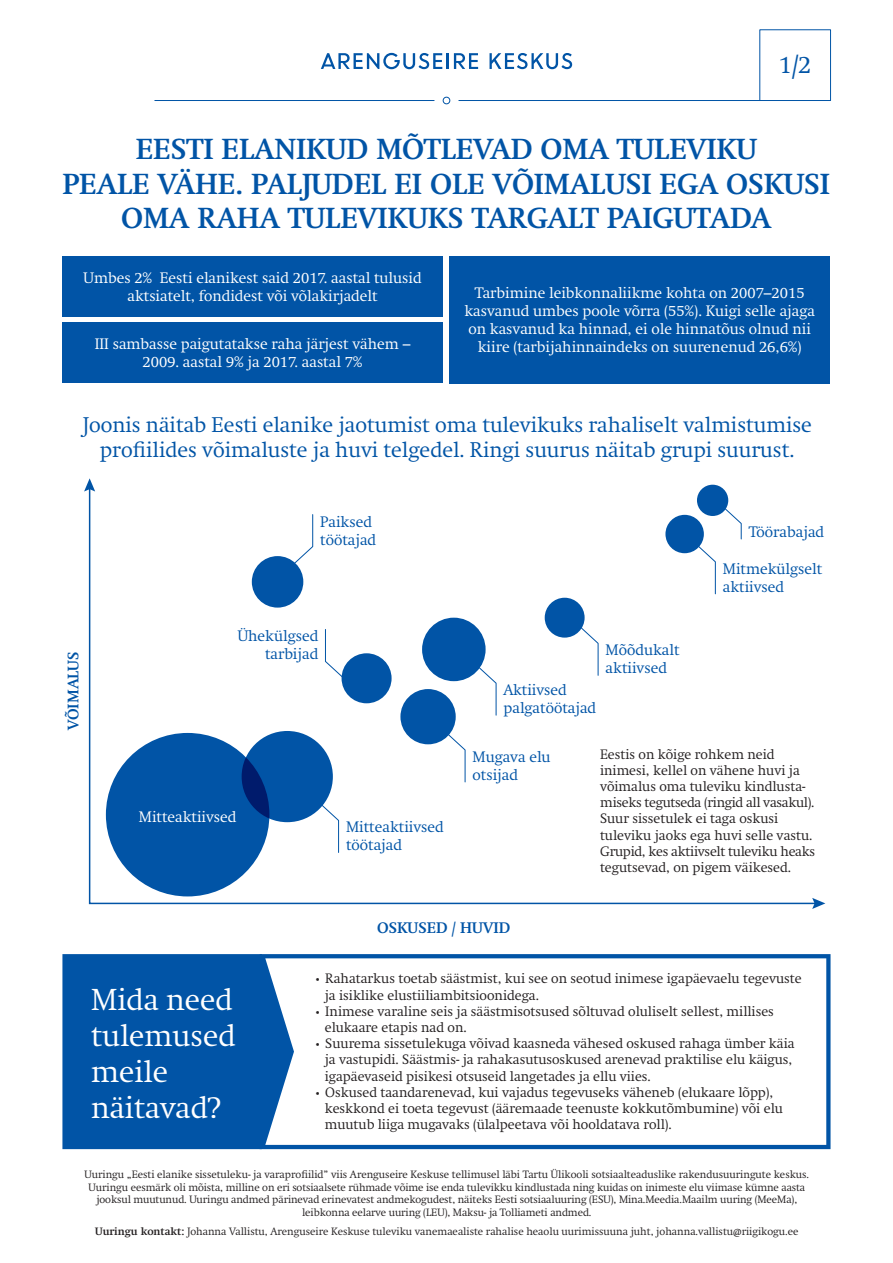
<style>
.page{position:relative;width:893px;height:1263px;background:#fff}
.page>*{position:absolute;margin:0;border:0;box-sizing:border-box;transform-origin:0 0}
.t1{font:300 30px/35.8px "Swift";color:#fff}
.t2{font:700 28.5px/34.2px "Swift";letter-spacing:-.005em;color:#0154a6;text-align:center}
.t3{font:300 24px "Swift";color:#0154a6}
.t4{font:300 21px/25.2px "Swift";color:#0154a6;text-align:center}
.t5{font:300 15px/18px "Swift";color:#fff;text-align:center}
.t6{font:300 15px/18px "Swift";color:#0154a6}
.t7{font:700 15px "Swift";color:#0154a6}
.t8{font:300 13.5px/16.2px "Swift";color:#231f20}
.t9{font:300 10.5px/12.6px "Swift";letter-spacing:-.005em;color:#231f20;text-align:center}
.s1{font-family:"Myriad Pro";font-weight:400}
.s2{font-weight:700}
</style>
<div class="page">
<svg style="left:321px;top:53px;width:121px;height:16px"></svg>
<hr style="left:446px;top:53px;width:3px;height:16px;background:#0154a6">
<svg style="left:454px;top:53px;width:24px;height:16px"></svg>
<svg style="left:490px;top:53px;width:82px;height:16px"></svg>
<hr style="left:155px;top:100px;width:279px;height:1px;background:#0154a6">
<hr style="left:459px;top:100px;width:371px;height:1px;background:#0154a6">
<div style="left:443px;top:97px;width:7px;height:7px;border:1px solid #0154a6;border-radius:50%"></div>
<div style="left:449px;top:256px;width:381px;height:127px;background:#0154a6"></div>
<div style="left:62px;top:256px;width:381px;height:61px;background:#0154a6"></div>
<div style="left:62px;top:323px;width:381px;height:60px;background:#0154a6"></div>
<svg style="left:88px;top:486px;width:724px;height:419px"></svg>
<svg style="left:84px;top:478px;width:11px;height:13px"></svg>
<svg style="left:812px;top:898px;width:13px;height:11px"></svg>
<div style="left:106px;top:733px;width:163px;height:163px;background:#0154a6;border-radius:50%"></div>
<svg style="left:242px;top:731px;width:91px;height:91px;background:#014c9e"></svg>
<div style="left:400px;top:689px;width:56px;height:55px;background:#0154a6;border-radius:50%"></div>
<div style="left:342px;top:653px;width:50px;height:50px;background:#0154a6;border-radius:50%"></div>
<div style="left:422px;top:618px;width:64px;height:63px;background:#0154a6;border-radius:50%"></div>
<div style="left:545px;top:598px;width:40px;height:40px;background:#0154a6;border-radius:50%"></div>
<div style="left:252px;top:556px;width:51px;height:52px;background:#0154a6;border-radius:50%"></div>
<div style="left:665px;top:515px;width:39px;height:38px;background:#0154a6;border-radius:50%"></div>
<div style="left:697px;top:485px;width:31px;height:31px;background:#0154a6;border-radius:50%"></div>
<svg style="left:319px;top:802px;width:20px;height:51px"></svg>
<svg style="left:293px;top:514px;width:21px;height:51px"></svg>
<svg style="left:325px;top:628px;width:20px;height:51px"></svg>
<svg style="left:445px;top:732px;width:21px;height:51px"></svg>
<svg style="left:476px;top:665px;width:21px;height:51px"></svg>
<svg style="left:578px;top:625px;width:21px;height:51px"></svg>
<svg style="left:696px;top:544px;width:20px;height:51px"></svg>
<svg style="left:722px;top:505px;width:20px;height:35px"></svg>
<div style="left:62px;top:954px;width:198px;height:195px;background:#0154a6"></div>
<svg style="left:260px;top:954px;width:570px;height:195px"></svg>
<div style="left:759px;top:29px;width:72px;height:72px;border:1px solid #0154a6"></div>
<h3 class="t3" style="left:779px;top:51px;width:34px">1/2</h3>
<h2 class="t2" style="left:62px;top:133px;width:769px">EESTI ELANIKUD MÕTLEVAD OMA TULEVIKU<br>PEALE VÄHE. PALJUDEL EI OLE VÕIMALUSI EGA OSKUSI<br>OMA RAHA TULEVIKUKS TARGALT PAIGUTADA</h2>
<p class="t5" style="left:83px;top:269px;width:340px">Umbes 2% Eesti elanikest said 2017. aastal tulusid aktsiatelt, fondidest või võlakirjadelt</p>
<p class="t5" style="left:95px;top:335px;width:317px">III sambasse paigutatakse raha järjest vähem –<br>2009. aastal 9% ja 2017. aastal 7%</p>
<p class="t5" style="left:464px;top:284px;width:352px">Tarbimine leibkonnaliikme kohta on 2007–2015 kasvanud umbes poole võrra (55%). Kuigi selle ajaga on kasvanud ka hinnad, ei ole hinnatõus olnud nii kiire (tarbijahinnaindeks on suurenenud 26,6%)</p>
<h3 class="t4" style="left:82px;top:412px;width:731px">Joonis näitab Eesti elanike jaotumist oma tulevikuks rahaliselt valmistumise profiilides võimaluste ja huvi telgedel. Ringi suurus näitab grupi suurust.</h3>
<p class="t7" style="left:64px;top:730px;width:80px;rotate:-90deg">VÕIMALUS</p>
<p class="t6" style="left:320px;top:513px;width:57px">Paiksed töötajad</p>
<p class="t6" style="left:238px;top:627px;width:82px;text-align:right">Ühekülgsed tarbijad</p>
<p class="t5" style="left:139px;top:808px;width:99px">Mitteaktiivsed</p>
<p class="t6" style="left:346px;top:818px;width:99px">Mitteaktiivsed töötajad</p>
<p class="t6" style="left:749px;top:523px;width:77px">Töörabajad</p>
<p class="t6" style="left:504px;top:681px;width:94px">Aktiivsed palgatöötajad</p>
<p class="t6" style="left:606px;top:641px;width:75px">Mõõdukalt aktiivsed</p>
<p class="t6" style="left:723px;top:560px;width:101px">Mitmekülgselt aktiivsed</p>
<p class="t6" style="left:473px;top:748px;width:80px">Mugava elu otsijad</p>
<p class="t8" style="left:600px;top:746px;width:217px">Eestis on kõige rohkem neid inimesi, kellel on vähene huvi ja võimalus oma tuleviku kindlusta&shy;miseks tegutseda (ringid all vasakul).<br>Suur sissetulek ei taga oskusi tuleviku jaoks ega huvi selle vastu.<br>Grupid, kes aktiivselt tuleviku heaks tegutsevad, on pigem väikesed.</p>
<h1 class="t1" style="left:91px;top:982px;width:146px">Mida need tulemused meile näitavad?</h1>
<p class="t7" style="left:377px;top:919px;width:135px">OSKUSED / HUVID</p>
<p class="t8" style="left:325px;top:971px;width:478px;text-indent:-9px"><span class="s1">•</span> Rahatarkus toetab säästmist, kui see on seotud inimese igapäevaelu tegevuste ja isiklike elustiiliambitsioonidega.</p>
<p class="t8" style="left:325px;top:1003px;width:451px;text-indent:-9px"><span class="s1">•</span> Inimese varaline seis ja säästmisotsused sõltuvad oluliselt sellest, millises elukaare etapis nad on.</p>
<p class="t8" style="left:325px;top:1035px;width:471px;text-indent:-9px"><span class="s1">•</span> Suurema sissetulekuga võivad kaasneda vähesed oskused rahaga ümber käia ja vastupidi. Säästmis- ja rahakasutusoskused arenevad praktilise elu käigus, igapäevaseid pisikesi otsuseid langetades ja ellu viies.</p>
<p class="t8" style="left:325px;top:1084px;width:460px;text-indent:-9px"><span class="s1">•</span> Oskused taandarenevad, kui vajadus tegevuseks väheneb (elukaare lõpp), keskkond ei toeta tegevust (ääremaade teenuste kokkutõmbumine) või elu muutub liiga mugavaks (ülalpeetava või hooldatava roll).</p>
<p class="t9" style="left:84px;top:1168px;width:726px">Uuringu „Eesti elanike sissetuleku- ja varaprofiilid” viis Arenguseire Keskuse tellimusel läbi Tartu Ülikooli sotsiaalteaduslike rakendusuuringute keskus.<br>Uuringu eesmärk oli mõista, milline on eri sotsiaalsete rühmade võime ise enda tulevikku kindlustada ning kuidas on inimeste elu viimase kümne aasta jooksul muutunud. Uuringu andmed pärinevad erinevatest andmekogudest, näiteks Eesti sotsiaaluuring (ESU), Mina.Meedia.Maailm uuring (MeeMa), leibkonna eelarve uuring (LEU), Maksu- ja Tolliameti andmed.</p>
<p class="t9" style="left:95px;top:1225px;width:705px"><span class="s2">Uuringu kontakt:</span> Johanna Vallistu, Arenguseire Keskuse tuleviku vanemaealiste rahalise heaolu uurimissuuna juht, johanna.vallistu@riigikogu.ee</p>
</div>
